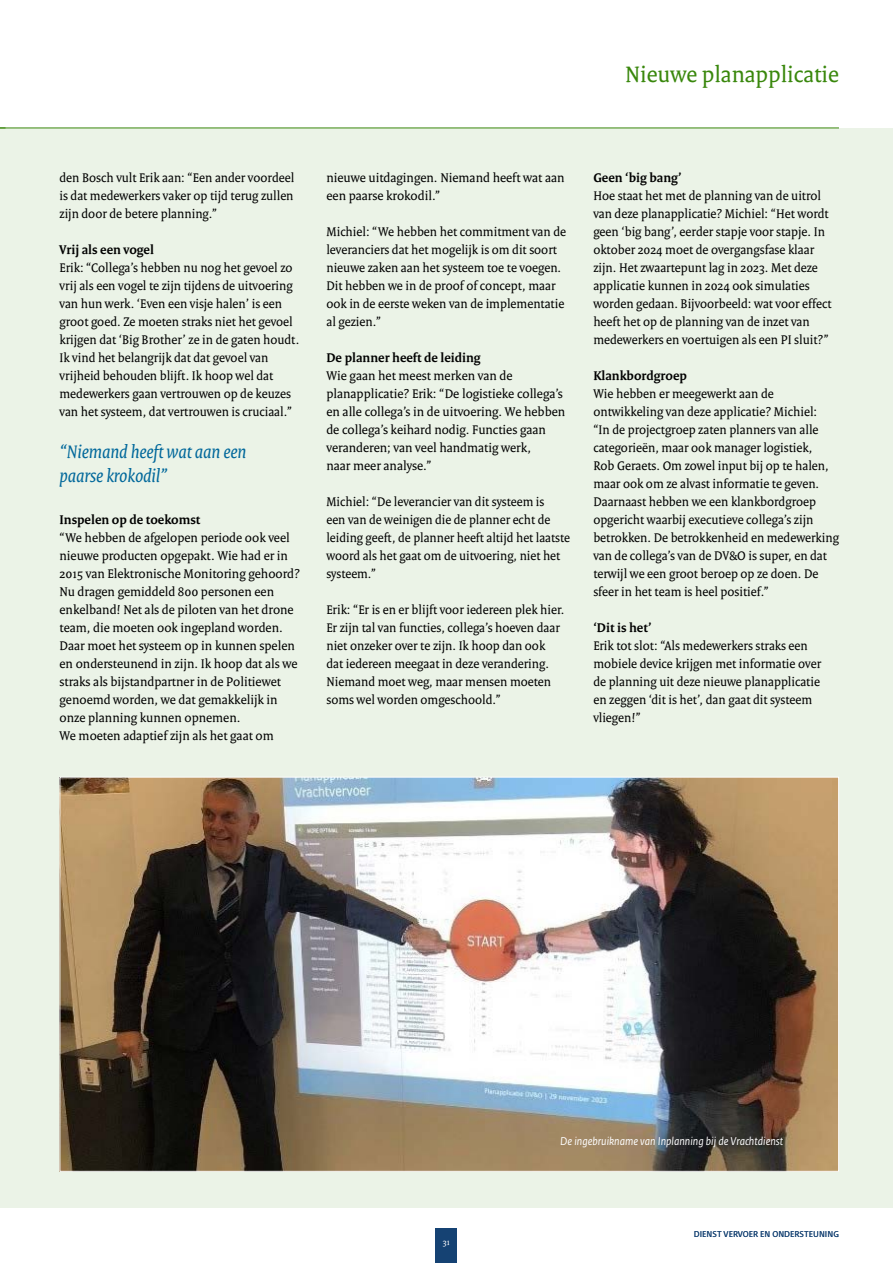
<style>
.page{position:relative;width:893px;height:1263px;background:#fff}
.page>*{position:absolute;margin:0;border:0;box-sizing:border-box;transform-origin:0 0}
.t1{font:24px "Rijksoverheid Serif";color:#39870c}
.t2{font:italic 19.5px/24px "Rijksoverheid Serif";color:#01689b}
.t3{font:13.5px/18px "Rijksoverheid Serif";color:#000}
.t4{font:700 13.5px "Rijksoverheid Serif";color:#000}
.t5{font:italic 12px "Rijksoverheid Sans Text";color:#fff}
.t6{font:9px "Rijksoverheid Sans Text";color:#154273}
.t7{font:9px "Rijksoverheid Serif";color:#fff}
</style>
<div class="page">
<div style="left:0;top:128px;width:893px;height:1080px;background:#ebf3e7"></div>
<img style="left:62px;top:779px;width:775px;height:391px">
<div style="left:436px;top:1229px;width:21px;height:34px;background:#154273"></div>
<hr style="left:0;top:128px;width:839px;height:1px;background:#39870c">
<h1 class="t1" style="left:625px;top:59px;width:215px">Nieuwe planapplicatie</h1>
<p class="t3" style="left:60px;top:168px;width:236px;text-align:justify">den Bosch vult Erik aan: “Een ander voordeel is dat medewerkers vaker op tijd terug zullen zijn door de betere planning.”</p>
<p class="t4" style="left:60px;top:241px;width:96px">Vrij als een vogel</p>
<p class="t3" style="left:60px;top:258px;width:241px">Erik: “Collega’s hebben nu nog het gevoel zo vrij als een vogel te zijn tijdens de uitvoering van hun werk. ‘Even een visje halen’ is een groot goed. Ze moeten straks niet het gevoel krijgen dat ‘Big Brother’ ze in de gaten houdt.<br>Ik vind het belangrijk dat dat gevoel van vrijheid behouden blijft. Ik hoop wel dat medewerkers gaan vertrouwen op de keuzes van het systeem, dat vertrouwen is cruciaal.”</p>
<h2 class="t2" style="left:60px;top:439px;width:188px">“Niemand heeft wat aan een paarse krokodil”</h2>
<p class="t4" style="left:60px;top:511px;width:142px">Inspelen op de toekomst</p>
<p class="t3" style="left:60px;top:528px;width:242px">“We hebben de afgelopen periode ook veel nieuwe producten opgepakt. Wie had er in 2015 van Elektronische Monitoring gehoord?<br>Nu dragen gemiddeld 800 personen een enkelband! Net als de piloten van het drone team, die moeten ook ingepland worden.<br>Daar moet het systeem op in kunnen spelen en ondersteunend in zijn. Ik hoop dat als we straks als bijstandpartner in de Politiewet genoemd worden, we dat gemakkelijk in onze planning kunnen opnemen.<br>We moeten adaptief zijn als het gaat om</p>
<p class="t3" style="left:326px;top:168px;width:240px">nieuwe uitdagingen. Niemand heeft wat aan een paarse krokodil.”</p>
<p class="t3" style="left:326px;top:222px;width:241px">Michiel: “We hebben het commitment van de leveranciers dat het mogelijk is om dit soort nieuwe zaken aan het systeem toe te voegen.<br>Dit hebben we in de proof of concept, maar ook in de eerste weken van de implementatie al gezien.”</p>
<p class="t4" style="left:326px;top:349px;width:156px">De planner heeft de leiding</p>
<p class="t3" style="left:326px;top:366px;width:240px">Wie gaan het meest merken van de planapplicatie? Erik: “De logistieke collega’s en alle collega’s in de uitvoering. We hebben de collega’s keihard nodig. Functies gaan veranderen; van veel handmatig werk,<br>naar meer analyse.”</p>
<p class="t3" style="left:326px;top:492px;width:245px">Michiel: “De leverancier van dit systeem is<br>een van de weinigen die de planner echt de leiding geeft, de planner heeft altijd het laatste woord als het gaat om de uitvoering, niet het systeem.”</p>
<p class="t3" style="left:326px;top:600px;width:240px">Erik: “Er is en er blijft voor iedereen plek hier.<br>Er zijn tal van functies, collega’s hoeven daar niet onzeker over te zijn. Ik hoop dan ook dat iedereen meegaat in deze verandering.<br>Niemand moet weg, maar mensen moeten soms wel worden omgeschoold.”</p>
<p class="t4" style="left:593px;top:169px;width:90px">Geen ‘big bang’</p>
<p class="t3" style="left:593px;top:186px;width:240px">Hoe staat het met de planning van de uitrol van deze planapplicatie? Michiel: “Het wordt geen ‘big bang’, eerder stapje voor stapje. In oktober 2024 moet de overgangsfase klaar zijn. Het zwaartepunt lag in 2023. Met deze applicatie kunnen in 2024 ook simulaties worden gedaan. Bijvoorbeeld: wat voor effect heeft het op de planning van de inzet van medewerkers en voertuigen als een PI sluit?”</p>
<p class="t4" style="left:593px;top:367px;width:95px">Klankbordgroep</p>
<p class="t3" style="left:593px;top:384px;width:247px">Wie hebben er meegewerkt aan de ontwikkeling van deze applicatie? Michiel:<br>“In de projectgroep zaten planners van alle categorieën, maar ook manager logistiek,<br>Rob Geraets. Om zowel input bij op te halen, maar ook om ze alvast informatie te geven.<br>Daarnaast hebben we een klankbordgroep opgericht waarbij executieve collega’s zijn betrokken. De betrokkenheid en medewerking van de collega’s van de DV&amp;O is super, en dat terwijl we een groot beroep op ze doen. De sfeer in het team is heel positief.”</p>
<p class="t4" style="left:593px;top:619px;width:60px">‘Dit is het’</p>
<p class="t3" style="left:593px;top:636px;width:229px">Erik tot slot: “Als medewerkers straks een mobiele device krijgen met informatie over de planning uit deze nieuwe planapplicatie en zeggen ‘dit is het’, dan gaat dit systeem vliegen!”</p>
<p class="t7" style="left:443px;top:1236px;width:9px">31</p>
<p class="t5" style="left:560px;top:1135px;width:224px">De ingebruikname van Inplanning bij de Vrachtdienst</p>
<p class="t6" style="left:694px;top:1229px;width:147px">DIENST VERVOER EN ONDERSTEUNING</p>
</div>
